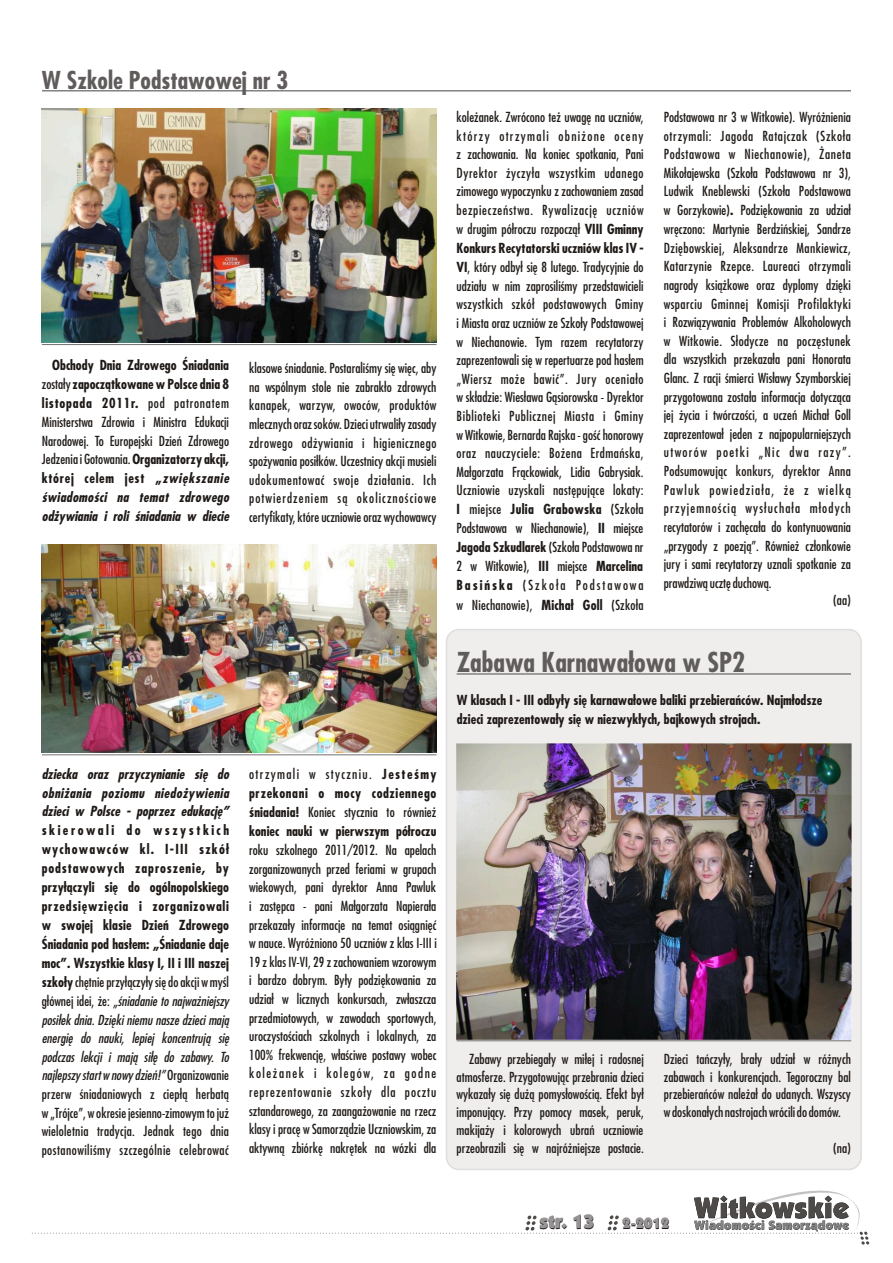
<style>
.page{position:relative;width:893px;height:1263px;background:#fff}
.page>*{position:absolute;margin:0;border:0;box-sizing:border-box;transform-origin:0 0}
.t1{font:700 26.7px "Fujiyama";color:#615c5c}
.t2{font:700 24px "Fujiyama";color:#615c5c}
.t3{font:900 19.5px "Kabel IT Cby BT";color:#1f1a17}
.t4{font:900 15px "Kabel IT Cby BT";color:#1f1a17}
.t5{font:13.5px/18.6px "Fujiyama";color:#1f1a17;text-align:justify}
.t6{font:700 13.5px/18.8px "Fujiyama";color:#1f1a17;text-align:justify}
.t7{font:italic 700 13.5px/18.9px "Fujiyama";color:#1f1a17;text-align:justify}
.s1{font-weight:700}
.s2{font-weight:700;font-style:italic}
.s3{font-weight:400}
.s4{font-weight:400;font-style:italic}
</style>
<div class="page">
<div style="left:446px;top:629px;width:416px;height:541px;background:#f0eded;border:2px solid #dedede;border-radius:12px"></div>
<svg style="left:32px;top:1190px;width:837px;height:54px"></svg>
<hr style="left:457px;top:673px;width:394px;height:2px;background:#828282">
<hr style="left:457px;top:1040px;width:394px;height:1px;background:#737070">
<hr style="left:42px;top:90px;width:809px;height:2px;background:#828282">
<hr style="left:42px;top:344px;width:394px;height:1px;background:#737070">
<hr style="left:42px;top:754px;width:394px;height:1px;background:#737070">
<img style="left:456px;top:743px;width:395px;height:297px">
<img style="left:42px;top:108px;width:394px;height:235px">
<img style="left:42px;top:545px;width:394px;height:207px">
<h2 class="t2" style="left:42px;top:71px;width:248px">W Szkole Podstawowej nr 3</h2>
<p class="t5" style="left:42px;top:356px;width:189px;text-indent:10px"><span class="s1">Obchody Dnia Zdrowego Śniadania </span>zostały <span class="s1">zapoczątkowane w Polsce dnia 8 listopada 2011r.</span> pod patronatem Ministerstwa Zdrowia i Ministra Edukacji Narodowej. To Europejski Dzień Zdrowego Jedzenia i Gotowania. <span class="s1">Organizatorzy akcji, której celem jest „</span><span class="s2">zwiększanie świadomości na temat zdrowego odżywiania i roli śniadania w diecie</span></p>
<p class="t5" style="left:249px;top:360px;width:189px">klasowe śniadanie. Postaraliśmy się więc, aby na wspólnym stole nie zabrakło zdrowych kanapek, warzyw, owoców, produktów mlecznych oraz soków. Dzieci utrwaliły zasady zdrowego odżywiania i higienicznego spożywania posiłków. Uczestnicy akcji musieli udokumentować swoje działania. Ich potwierdzeniem są okolicznościowe certyfikaty, które uczniowie oraz wychowawcy</p>
<p class="t7" style="left:42px;top:766px;width:189px">dziecka oraz przyczynianie się do obniżania poziomu niedożywienia dzieci w Polsce - poprzez edukację”</p>
<p class="t6" style="left:42px;top:823px;width:189px">skierowali do wszystkich wychowawców kl. I-III szkół podstawowych zaproszenie, by przyłączyli się do ogólnopolskiego przedsięwzięcia i zorganizowali w swojej klasie Dzień Zdrowego Śniadania pod hasłem: „Śniadanie daje moc”. Wszystkie klasy I, II i III naszej szkoły <span class="s3">chętnie przyłączyły się do akcji w myśl głównej idei, że:</span> <span class="s4">„śniadanie to najważniejszy posiłek dnia. Dzięki niemu nasze dzieci mają energię do nauki, lepiej koncentrują się podczas lekcji i mają siłę do zabawy. To najlepszy start w nowy dzień!”</span> <span class="s3">Organizowanie przerw śniadaniowych z ciepłą herbatą w „Trójce”, w okresie jesienno-zimowym to już wieloletnia tradycja. Jednak tego dnia postanowiliśmy szczególnie celebrować</span></p>
<p class="t6" style="left:249px;top:766px;width:189px"><span class="s3">otrzymali w styczniu.</span> Jesteśmy przekonani o mocy codziennego śniadania! <span class="s3">Koniec stycznia to również </span>koniec nauki w pierwszym półroczu</p>
<p class="t5" style="left:249px;top:842px;width:189px">roku szkolnego 2011/2012. Na apelach zorganizowanych przed feriami w grupach wiekowych, pani dyrektor Anna Pawluk i zastępca - pani Małgorzata Napierała przekazały informacje na temat osiągnięć w nauce. Wyróżniono 50 uczniów z klas I-III i 19 z klas IV-VI, 29 z zachowaniem wzorowym i bardzo dobrym. Były podziękowania za udział w licznych konkursach, zwłaszcza przedmiotowych, w zawodach sportowych, uroczystościach szkolnych i lokalnych, za 100% frekwencję, właściwe postawy wobec koleżanek i kolegów, za godne reprezentowanie szkoły dla pocztu sztandarowego, za zaangażowanie na rzecz klasy i pracę w Samorządzie Uczniowskim, za aktywną zbiórkę nakrętek na wózki dla</p>
<p class="t5" style="left:456px;top:109px;width:189px">koleżanek. Zwrócono też uwagę na uczniów, którzy otrzymali obniżone oceny z zachowania. Na koniec spotkania, Pani Dyrektor życzyła wszystkim udanego zimowego wypoczynku z zachowaniem zasad bezpieczeństwa. Rywalizację uczniów w drugim półroczu rozpoczął <span class="s1">VIII Gminny Konkurs Recytatorski uczniów klas IV - VI</span>, który odbył się 8 lutego. Tradycyjnie do udziału w nim zaprosiliśmy przedstawicieli wszystkich szkół podstawowych Gminy i Miasta oraz uczniów ze Szkoły Podstawowej w Niechanowie. Tym razem recytatorzy zaprezentowali się w repertuarze pod hasłem „Wiersz może bawić”. Jury oceniało w składzie: Wiesława Gąsiorowska - Dyrektor Biblioteki Publicznej Miasta i Gminy w Witkowie, Bernarda Rajska - gość honorowy oraz nauczyciele: Bożena Erdmańska, Małgorzata Frąckowiak, Lidia Gabrysiak.<br>Uczniowie uzyskali następujące lokaty:<br><span class="s1">I</span> miejsce <span class="s1">Julia Grabowska</span> (Szkoła Podstawowa w Niechanowie), <span class="s1">II</span> miejsce <span class="s1">Jagoda Szkudlarek</span> (Szkoła Podstawowa nr 2 w Witkowie), <span class="s1">III</span> miejsce <span class="s1">Marcelina Basińska</span> (Szkoła Podstawowa w Niechanowie), <span class="s1">Michał Goll</span> (Szkoła</p>
<p class="t5" style="left:664px;top:109px;width:189px">Podstawowa nr 3 w Witkowie). Wyróżnienia otrzymali: Jagoda Ratajczak (Szkoła Podstawowa w Niechanowie), Żaneta Mikołajewska (Szkoła Podstawowa nr 3), Ludwik Kneblewski (Szkoła Podstawowa w Gorzykowie)<span class="s1">.</span> Podziękowania za udział wręczono: Martynie Berdzińskiej, Sandrze Dziębowskiej, Aleksandrze Mankiewicz, Katarzynie Rzepce. Laureaci otrzymali nagrody książkowe oraz dyplomy dzięki wsparciu Gminnej Komisji Profilaktyki i Rozwiązywania Problemów Alkoholowych w Witkowie. Słodycze na poczęstunek dla wszystkich przekazała pani Honorata Glanc. Z racji śmierci Wisławy Szymborskiej przygotowana została informacja dotycząca jej życia i twórczości, a uczeń Michał Goll zaprezentował jeden z najpopularniejszych utworów poetki „Nic dwa razy”.<br>Podsumowując konkurs, dyrektor Anna Pawluk powiedziała, że z wielką przyjemnością wysłuchała młodych recytatorów i zachęcała do kontynuowania „przygody z poezją”. Również członkowie jury i sami recytatorzy uznali spotkanie za prawdziwą ucztę duchową.</p>
<p class="t5" style="left:833px;top:591px;width:19px">(aa)</p>
<h1 class="t1" style="left:457px;top:652px;width:290px">Zabawa Karnawałowa w SP2</h1>
<p class="t6" style="left:457px;top:692px;width:367px">W klasach I - III odbyły się karnawałowe baliki przebierańców. Najmłodsze dzieci zaprezentowały się w niezwykłych, bajkowych strojach.</p>
<p class="t5" style="left:457px;top:1051px;width:189px;line-height:17.7px;text-indent:13px">Zabawy przebiegały w miłej i radosnej atmosferze. Przygotowując przebrania dzieci wykazały się dużą pomysłowością. Efekt był imponujący. Przy pomocy masek, peruk, makijaży i kolorowych ubrań uczniowie przeobrazili się w najróżniejsze postacie.</p>
<p class="t5" style="left:664px;top:1051px;width:189px;line-height:17.7px">Dzieci tańczyły, brały udział w różnych zabawach i konkurencjach. Tegoroczny bal przebierańców należał do udanych. Wszyscy w doskonałych nastrojach wrócili do domów.</p>
<p class="t5" style="left:833px;top:1139px;width:19px">(na)</p>
<h3 class="t3" style="left:540px;top:1214px;width:57px">str. 13</h3>
<p class="t4" style="left:622px;top:1218px;width:49px">2-2012</p>
</div>
